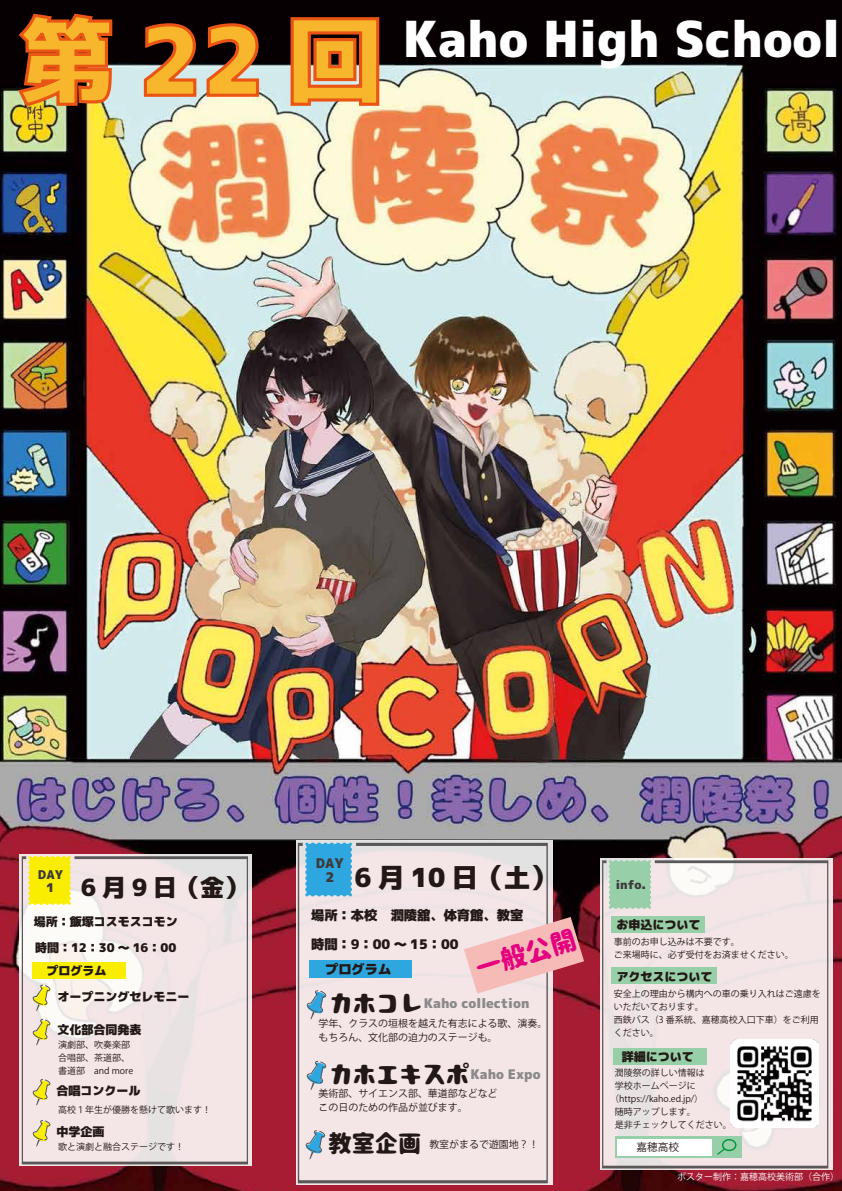
<style>
.page{position:relative;width:842px;height:1191px;background:#fff}
.page>*{position:absolute;margin:0;border:0;box-sizing:border-box;transform-origin:0 0}
.t1{font:49.6px "mgenplus 1 c black";color:#fff}
.t2{font:26.1px "mgenplus 1 c black";color:#221815}
.t3{font:25.9px "FG Potteri";color:#e4007f}
.t4{font:23.6px "mgenplus 1 c black";color:#221815}
.t5{font:23.2px "FG Potteri";color:#221815}
.t6{font:13.3px/29.1px "mgenplus 1 c black";color:#221815}
.t7{font:13.3px "mgenplus 1 c black";color:#898989}
.t8{font:13.3px "mgenplus 1 c black";color:#3e3a39}
.t9{font:12px/26.4px "mgenplus 1 c black";color:#221815}
.t10{font:12px "mgenplus 1 c black";color:#3e3a39}
.t11{font:10.7px "Koz Go Pr 6 N";color:#221815}
.t12{font:9.9px/14.4px "Koz Go Pr 6 N";color:#221815}
.t13{font:9px/13px "Koz Go Pr 6 N";color:#221815}
.t14{font:9px "Koz Go Pr 6 N";color:#fff}
.s1{font-size:95.1px;color:#f8b62d}
.s2{font-family:"FG Potteri";font-size:23.2px;color:#221815}
</style>
<div class="page">
<img style="left:0;top:0;width:842px;height:1191px">
<svg style="left:16px;top:12px;width:98px;height:96px;background:#5d351d"></svg>
<svg style="left:142px;top:22px;width:56px;height:76px;background:#7a5e51"></svg>
<svg style="left:205px;top:22px;width:56px;height:76px;background:#7a5c4c"></svg>
<svg style="left:289px;top:16px;width:92px;height:91px;background:#8c6551"></svg>
<div style="left:20px;top:853px;width:232px;height:312px;background:linear-gradient(to bottom,#eae1e2,#f5e3e5)"></div>
<svg style="left:22px;top:856px;width:226px;height:308px;background:#eee3dd"></svg>
<div style="left:32px;top:962px;width:93px;height:16px;background:#faee00"></div>
<svg style="left:32px;top:984px;width:19px;height:27px"></svg>
<svg style="left:32px;top:1019px;width:19px;height:26px"></svg>
<svg style="left:32px;top:1079px;width:19px;height:26px"></svg>
<svg style="left:32px;top:1120px;width:19px;height:26px"></svg>
<svg style="left:296px;top:840px;width:256px;height:344px;background:#e3dadb"></svg>
<svg style="left:298px;top:843px;width:250px;height:340px;background:#e8dee2"></svg>
<div style="left:309px;top:960px;width:103px;height:17px;background:#2ea7e0"></div>
<svg style="left:600px;top:857px;width:232px;height:312px;background:#ddcdce"></svg>
<svg style="left:602px;top:860px;width:226px;height:308px;background:#e9e0df"></svg>
<svg style="left:306px;top:990px;width:21px;height:29px"></svg>
<svg style="left:306px;top:1060px;width:21px;height:30px"></svg>
<svg style="left:305px;top:1130px;width:21px;height:29px"></svg>
<div style="left:611px;top:916px;width:93px;height:16px;background:#97cfa8"></div>
<div style="left:612px;top:967px;width:105px;height:16px;background:#97cfa8"></div>
<div style="left:613px;top:1048px;width:93px;height:16px;background:#97cfa8"></div>
<img style="left:730px;top:1039px;width:88px;height:88px">
<svg style="left:464px;top:917px;width:120px;height:76px;background:#e7b2b3"></svg>
<svg style="left:615px;top:1136px;width:126px;height:21px"></svg>
<div style="left:722px;top:1139px;width:14px;height:12px;border:1px solid #00913a;border-radius:50%"></div>
<svg style="left:716px;top:1147px;width:10px;height:9px"></svg>
<div style="left:617px;top:1139px;width:94px;height:16px;background:#fff"></div>
<h1 class="t1" style="left:19px;top:3px;width:822px"><span class="s1">第 22 回</span> Kaho High School</h1>
<h3 class="t10" style="left:38px;top:866px;width:27px">DAY</h3>
<h3 class="t4" style="left:45px;top:870px;width:205px"><sup>１</sup> 6月9日（金）</h3>
<h3 class="t9" style="left:34px;top:908px;width:146px">場所：飯塚コスモスコモン時間：12：30 ～ 16：00</h3>
<h3 class="t9" style="left:46px;top:957px;width:61px">プログラム</h3>
<h3 class="t9" style="left:58px;top:983px;width:134px">オープニングセレモニー</h3>
<h3 class="t9" style="left:58px;top:1016px;width:86px">文化部合同発表</h3>
<p class="t13" style="left:58px;top:1038px;width:76px">演劇部、吹奏楽部合唱部、茶道部、書道部　and more</p>
<h3 class="t9" style="left:57px;top:1077px;width:85px">合唱コンクール</h3>
<h3 class="t9" style="left:57px;top:1118px;width:49px">中学企画</h3>
<p class="t13" style="left:58px;top:1103px;width:154px">高校１年生が優勝を懸けて歌います！</p>
<p class="t13" style="left:58px;top:1140px;width:128px">歌と演劇と融合ステージです！</p>
<h3 class="t8" style="left:316px;top:853px;width:29px">DAY</h3>
<h2 class="t2" style="left:325px;top:858px;width:232px"><sup>2</sup> 6 月 10 日（土）</h2>
<h3 class="t6" style="left:311px;top:900px;width:214px">場所：本校　潤陵舘、体育館、教室時間：9：00 ～ 15：00</h3>
<h3 class="t6" style="left:325px;top:954px;width:68px">プログラム</h3>
<h3 class="t3" style="left:471px;top:952px;width:105px;rotate:-17deg">一般公開</h3>
<h3 class="t7" style="left:330px;top:994px;width:201px"><span class="s2">カホコレ</span>Kaho collection</h3>
<p class="t12" style="left:319px;top:1016px;width:230px">学年、クラスの垣根を越えた有志による歌、演奏。もちろん、文化部の迫力のステージも。</p>
<h3 class="t7" style="left:330px;top:1064px;width:212px"><span class="s2">カホエキスポ</span>Kaho Expo</h3>
<p class="t12" style="left:319px;top:1086px;width:181px">美術部、サイエンス部、華道部などなどこの日のための作品が並びます。</p>
<p class="t12" style="left:429px;top:1137px;width:111px">教室がまるで遊園地？！</p>
<h3 class="t5" style="left:329px;top:1128px;width:94px">教室企画</h3>
<h3 class="t10" style="left:616px;top:876px;width:32px">info.</h3>
<h3 class="t9" style="left:616px;top:911px;width:85px">お申込について</h3>
<p class="t13" style="left:614px;top:935px;width:181px">事前のお申し込みは不要です。<br>ご来場時に、必ず受付をお済ませください。</p>
<p class="t13" style="left:614px;top:987px;width:208px">安全上の理由から構内への車の乗り入れはご遠慮をいただいております。<br>西鉄バス（3 番系統、嘉穂高校入口下車）をご利用ください。</p>
<p class="t13" style="left:615px;top:1066px;width:91px">潤陵祭の詳しい情報は</p>
<p class="t13" style="left:615px;top:1079px;width:82px">学校ホームページに</p>
<p class="t13" style="left:610px;top:1092px;width:95px">（https://kaho.ed.jp/）</p>
<p class="t13" style="left:615px;top:1105px;width:82px">随時アップします。</p>
<p class="t13" style="left:615px;top:1118px;width:118px">是非チェックしてください。</p>
<h3 class="t9" style="left:616px;top:963px;width:97px">アクセスについて</h3>
<h3 class="t9" style="left:622px;top:1043px;width:73px">詳細について</h3>
<p class="t11" style="left:636px;top:1141px;width:44px">嘉穂高校</p>
<p class="t14" style="left:677px;top:1171px;width:163px">ポスター制作：嘉穂高校美術部（合作）</p>
</div>
